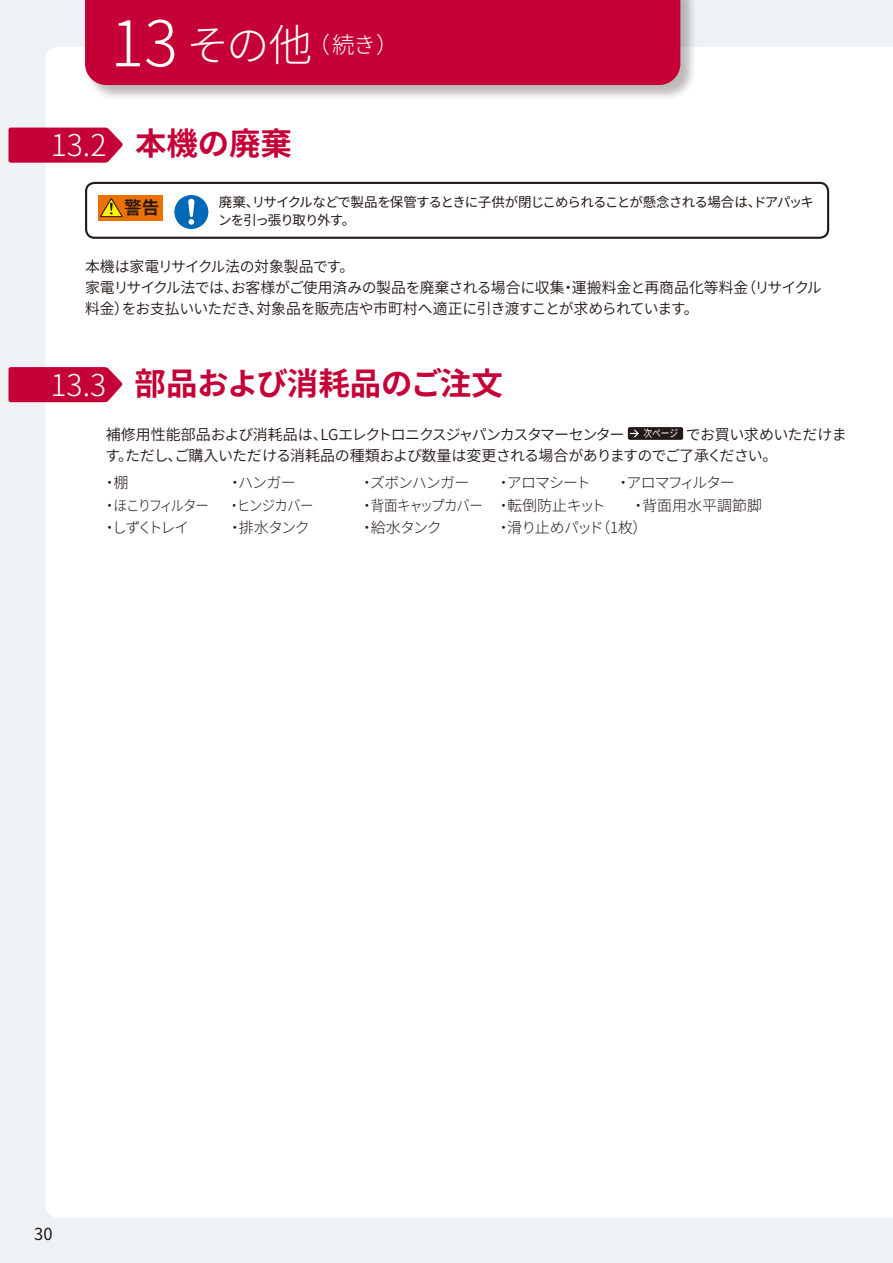
<style>
.page{position:relative;width:893px;height:1263px;background:#eff2f4}
.page>*{position:absolute;margin:0;border:0;box-sizing:border-box;transform-origin:0 0}
.t1{font:300 63px "Noto Sans CJ Kjp";color:#fff}
.Title_2{font:700 31.5px "Noto Sans CJ Kjp";color:#c40037}
.t2{font:300 30px "Noto Sans CJ Kjp";color:#fff}
.t3{font:300 22.5px "Noto Sans CJ Kjp";color:#fff}
.t4{font:700 17.55px "Noto Sans CJ Kjp";color:#231916}
.t5{font:16.5px "Noto Sans CJ Kjp";color:#231916}
.t6{font:600 15px/21px "Noto Sans CJ Kjp";letter-spacing:-.03em;color:#231916}
.t7{font:300 15px "Noto Sans CJ Kjp";letter-spacing:-.06em;color:#231916}
.t8{font:600 15px "Noto Sans CJ Kjp";letter-spacing:-.055em;color:#231916}
.t9{font:300 15px "Noto Sans CJ Kjp";color:#231916}
.t10{font:300 15px "Noto Sans CJ Kjp";letter-spacing:-.085em;color:#231916}
.Import_title{font:13.5px/18px "Noto Sans CJ Kjp";letter-spacing:-.065em;color:#231916}
.t11{font:10.5px "Noto Sans CJ Kjp";color:#fff;scale:.83 1}
.s1{font-size:43.5px}
</style>
<div class="page">
<div style="left:45px;top:47px;width:848px;height:1170px;background:#fff"></div>
<div style="left:85px;top:0;width:612px;height:102px;background:#231916;opacity:.3"></div>
<div style="left:85px;top:0;width:595px;height:85px;background:#c40037"></div>
<div style="left:85px;top:182px;width:744px;height:57px;border:2px solid #231916;border-radius:9px"></div>
<svg style="left:9px;top:128px;width:114px;height:35px"></svg>
<svg style="left:9px;top:367px;width:114px;height:35px"></svg>
<div style="left:628px;top:427px;width:55px;height:13px;background:#231916;border-radius:2px"></div>
<svg style="left:630px;top:430px;width:9px;height:7px"></svg>
<div style="left:98px;top:195px;width:64px;height:26px;background:#ed7100"></div>
<svg style="left:100px;top:198px;width:23px;height:19px"></svg>
<svg style="left:174px;top:195px;width:34px;height:34px"></svg>
<p class="t1" style="left:110px;top:8px;width:69px">13</p>
<p class="t3" style="left:186px;top:32px;width:214px"><span class="s1">その他</span>（続き）</p>
<p class="t2" style="left:51px;top:128px;width:57px">13.2</p>
<p class="Title_2" style="left:135px;top:126px;width:159px">本機の廃棄</p>
<p class="t4" style="left:124px;top:198px;width:37px">警告</p>
<p class="Import_title" style="left:218px;top:193px;width:597px">廃棄、リサイクルなどで製品を保管するときに子供が閉じこめられることが懸念される場合は、ドアパッキンを引っ張り取り外す。</p>
<p class="t6" style="left:85px;top:256px;width:271px">本機は家電リサイクル法の対象製品です。</p>
<p class="t6" style="left:85px;top:277px;width:738px">家電リサイクル法では、お客様がご使用済みの製品を廃棄される場合に収集・運搬料金と再商品化等料金（リサイクル料金）をお支払いいただき、対象品を販売店や市町村へ適正に引き渡すことが求められています。</p>
<p class="t2" style="left:51px;top:368px;width:57px">13.3</p>
<p class="Title_2" style="left:135px;top:365px;width:370px">部品および消耗品のご注文</p>
<p class="t8" style="left:106px;top:426px;width:520px">補修用性能部品および消耗品は、LGエレクトロニクスジャパンカスタマーセンター</p>
<p class="t11" style="left:643px;top:428px;width:43px">次ページ</p>
<p class="t6" style="left:105px;top:424px;width:743px;text-indent:581px">でお買い求めいただけます。ただし、ご購入いただける消耗品の種類および数量は変更される場合がありますのでご了承ください。</p>
<p class="t7" style="left:102px;top:474px;width:28px">・棚</p>
<p class="t7" style="left:227px;top:474px;width:70px">・ハンガー</p>
<p class="t7" style="left:359px;top:474px;width:111px">・ズボンハンガー</p>
<p class="t7" style="left:496px;top:474px;width:240px">・アロマシート　　・アロマフィルター</p>
<p class="t10" style="left:102px;top:497px;width:213px">・ほこりフィルター ・ヒンジカバー</p>
<p class="t9" style="left:359px;top:497px;width:404px">・背面キャップカバー ・転倒防止キット　　・背面用水平調節脚</p>
<p class="t7" style="left:102px;top:519px;width:88px">・しずくトレイ</p>
<p class="t7" style="left:227px;top:519px;width:84px">・排水タンク</p>
<p class="t7" style="left:359px;top:519px;width:84px">・給水タンク</p>
<p class="t7" style="left:496px;top:519px;width:153px">・滑り止めパッド（1枚）</p>
<p class="t5" style="left:34px;top:1224px;width:20px">30</p>
</div>
